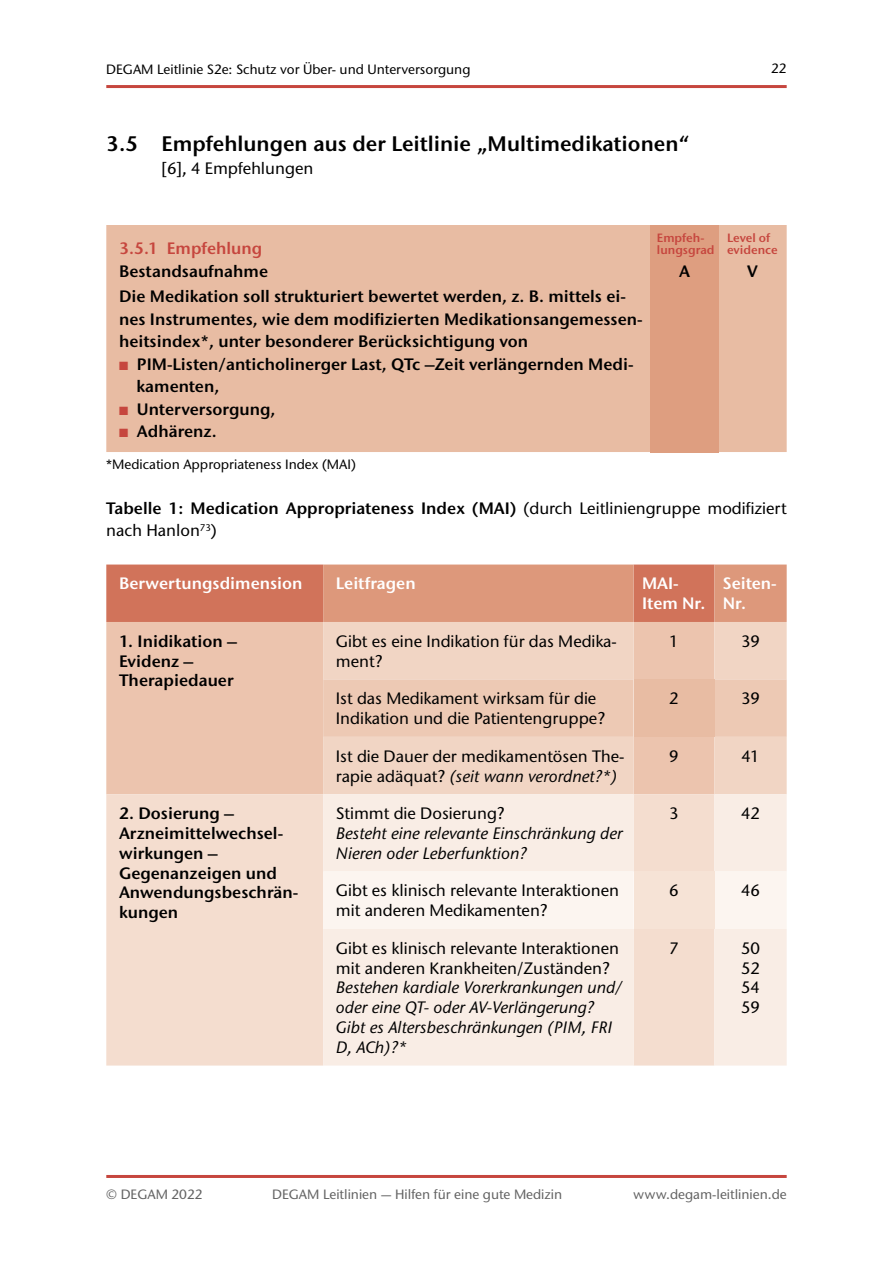
<style>
.page{position:relative;width:893px;height:1263px;background:#fff}
.page>*{position:absolute;margin:0;border:0;box-sizing:border-box;transform-origin:0 0}
.t1{font:600 21px "Stone Sans ITC Pro";color:#000}
.t2{font:600 16.5px/19.8px "Stone Sans ITC Pro";color:#000}
.t3{font:500 16.5px/19.8px "Stone Sans ITC Std";color:#000}
.t4{font:italic 500 16.5px/19.8px "Stone Sans ITC Std";color:#000}
.t5{font:600 16.5px/19.8px "Stone Sans ITC Pro";color:#fff}
.t6{font:600 16.5px "Stone Sans ITC Pro";color:#c6463e}
.t7{font:500 13.5px "Stone Sans ITC Std";color:#000}
.t8{font:500 13.5px "Stone Sans ITC Std";color:#636363}
.t9{font:600 12px/12px "Stone Sans ITC Pro";color:#c6463e}
.s1{color:#c6463e}
.s2{font-family:"Stone Sans ITC Std";font-weight:500}
.s3{font-style:italic}
</style>
<div class="page">
<hr style="left:106px;top:85px;width:681px;height:3px;background:#c6463e">
<hr style="left:106px;top:1175px;width:681px;height:3px;background:#c6463e">
<div style="left:106px;top:225px;width:681px;height:227px;background:#e8bca3"></div>
<div style="left:651px;top:225px;width:68px;height:227px;background:#de9e80"></div>
<svg style="left:106px;top:564px;width:681px;height:58px;background:#d8896e"></svg>
<div style="left:106px;top:622px;width:217px;height:172px;background:#ecc4ae"></div>
<svg style="left:323px;top:622px;width:464px;height:172px;background:#f0d2c0"></svg>
<div style="left:323px;top:679px;width:464px;height:58px;background:#edc9b4"></div>
<div style="left:634px;top:679px;width:80px;height:58px;background:#e8bca3"></div>
<div style="left:106px;top:794px;width:217px;height:271px;background:#f4ddcf"></div>
<svg style="left:323px;top:794px;width:464px;height:271px;background:#f8eae1"></svg>
<div style="left:323px;top:871px;width:464px;height:58px;background:#fcf5f0"></div>
<div style="left:634px;top:871px;width:80px;height:58px;background:#f6e3d6"></div>
<p class="t7" style="left:106px;top:61px;width:366px">DEGAM Leitlinie S2e: Schutz vor Über- und Unterversorgung</p>
<p class="t7" style="left:771px;top:60px;width:17px">22</p>
<p class="t1" style="left:106px;top:131px;width:585px">3.5 Empfehlungen aus der Leitlinie „Multimedikationen“</p>
<p class="t3" style="left:162px;top:158px;width:153px">[6], 4 Empfehlungen</p>
<p class="t6" style="left:119px;top:238px;width:145px">3.5.1 Empfehlung</p>
<p class="t2" style="left:119px;top:258px;width:508px;line-height:25.5px">Bestandsaufnahme<br>Die Medikation soll strukturiert bewertet werden, z. B. mittels ei-</p>
<p class="t2" style="left:119px;top:308px;width:525px;line-height:22.5px">nes Instrumentes, wie dem modifizierten Medikationsangemessen&shy;heitsindex*, unter besonderer Berücksichtigung von</p>
<p class="t2" style="left:136px;top:353px;width:499px;line-height:22.5px;text-indent:-17px"><span class="s1">■</span> PIM-Listen/anticholinerger Last, QTc –Zeit verlängernden Medi&shy;kamenten,</p>
<p class="t2" style="left:119px;top:399px;width:158px"><span class="s1">■</span> Unterversorgung,</p>
<p class="t2" style="left:119px;top:421px;width:99px"><span class="s1">■</span> Adhärenz.</p>
<p class="t9" style="left:657px;top:232px;width:59px">Empfeh&shy;lungsgrad</p>
<p class="t2" style="left:679px;top:261px;width:12px">A</p>
<p class="t9" style="left:727px;top:232px;width:52px">Level of evidence</p>
<p class="t2" style="left:747px;top:261px;width:12px">V</p>
<p class="t7" style="left:106px;top:455px;width:251px">*Medication Appropriateness Index (MAI)</p>
<p class="t2" style="left:106px;top:498px;width:682px">Tabelle 1: Medication Appropriateness Index (MAI) <span class="s2">(durch Leitliniengruppe modifiziert</span></p>
<p class="t3" style="left:106px;top:520px;width:112px">nach Hanlon<sup>73</sup>)</p>
<p class="t5" style="left:119px;top:574px;width:185px">Berwertungsdimension</p>
<p class="t5" style="left:336px;top:574px;width:81px">Leitfragen</p>
<p class="t5" style="left:642px;top:574px;width:65px">MAI-<br>Item Nr.</p>
<p class="t5" style="left:723px;top:574px;width:55px">Seiten-<br>Nr.</p>
<p class="t2" style="left:119px;top:631px;width:119px">1. Inidikation –<br>Evidenz –<br>Therapiedauer</p>
<p class="t3" style="left:336px;top:631px;width:282px">Gibt es eine Indikation für das Medika&shy;ment?</p>
<p class="t3" style="left:669px;top:631px;width:11px">1</p>
<p class="t3" style="left:741px;top:631px;width:20px">39</p>
<p class="t3" style="left:336px;top:688px;width:271px">Ist das Medikament wirksam für die<br>Indikation und die Patientengruppe?</p>
<p class="t3" style="left:669px;top:688px;width:11px">2</p>
<p class="t3" style="left:741px;top:688px;width:20px">39</p>
<p class="t3" style="left:336px;top:746px;width:290px">Ist die Dauer der medikamentösen The&shy;rapie adäquat? <span class="s3">(seit wann verordnet?*)</span></p>
<p class="t3" style="left:669px;top:746px;width:11px">9</p>
<p class="t3" style="left:741px;top:746px;width:20px">41</p>
<p class="t2" style="left:119px;top:803px;width:181px">2. Dosierung –<br>Arzneimittelwechsel&shy;wirkungen –<br>Gegenanzeigen und<br>Anwendungsbeschrän&shy;kungen</p>
<p class="t3" style="left:336px;top:803px;width:170px">Stimmt die Dosierung?</p>
<p class="t3" style="left:669px;top:803px;width:11px">3</p>
<p class="t3" style="left:741px;top:803px;width:20px">42</p>
<p class="t4" style="left:336px;top:823px;width:288px">Besteht eine relevante Einschränkung der<br>Nieren oder Leberfunktion?</p>
<p class="t3" style="left:336px;top:880px;width:285px">Gibt es klinisch relevante Interaktionen mit anderen Medikamenten?</p>
<p class="t3" style="left:669px;top:880px;width:11px">6</p>
<p class="t3" style="left:741px;top:880px;width:20px">46</p>
<p class="t3" style="left:336px;top:938px;width:285px">Gibt es klinisch relevante Interaktionen mit anderen Krankheiten/Zuständen?</p>
<p class="t4" style="left:336px;top:978px;width:288px">Bestehen kardiale Vorerkrankungen und/ oder eine QT- oder AV-Verlängerung?<br>Gibt es Altersbeschränkungen (PIM, FRI<br>D, ACh)?*</p>
<p class="t3" style="left:669px;top:938px;width:11px">7</p>
<p class="t3" style="left:741px;top:938px;width:20px;text-align:justify">50<br>52<br>54<br>59</p>
<p class="t8" style="left:106px;top:1186px;width:98px">© DEGAM 2022</p>
<p class="t8" style="left:272px;top:1186px;width:292px">DEGAM Leitlinien — Hilfen für eine gute Medizin</p>
<p class="t8" style="left:633px;top:1186px;width:155px">www.degam-leitlinien.de</p>
</div>
